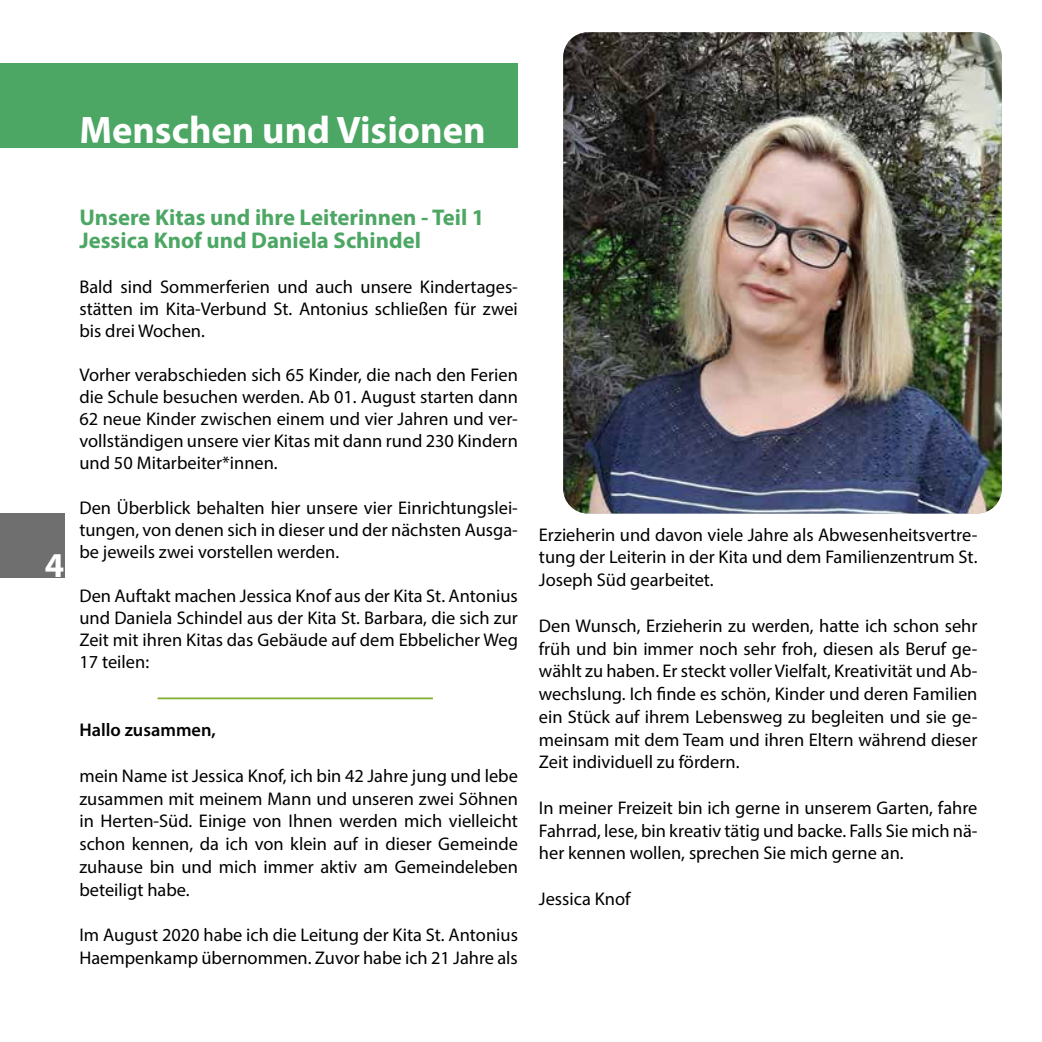
<style>
.page{position:relative;width:1042px;height:1042px;background:#fff}
.page>*{position:absolute;margin:0;border:0;box-sizing:border-box;transform-origin:0 0}
.t1{font:700 38.5px "Myriad Pro";color:#fff}
.t2{font:700 35px "Myriad Pro";color:#fff}
.t3{font:700 22.75px/22.8px "Myriad Pro";color:#4da764}
.t4{font:18.38px/22.8px "Myriad Pro";color:#000;text-align:justify}
.t5{font:600 18.38px "Myriad Pro";color:#000}
</style>
<div class="page">
<div style="left:0;top:63px;width:518px;height:84px;background:#4da764"></div>
<div style="left:0;top:513px;width:64px;height:65px;background:#706f6f"></div>
<img style="left:563px;top:32px;width:439px;height:481px">
<hr style="left:158px;top:697px;width:275px;height:2px;background:#80ac2a">
<h1 class="t1" style="left:79px;top:105px;width:408px">Menschen und Visionen</h1>
<h2 class="t2" style="left:45px;top:542px;width:21px">4</h2>
<p class="t3" style="left:79px;top:206px;width:406px">Unsere Kitas und ihre Leiterinnen - Teil 1<br>Jessica Knof und Daniela Schindel</p>
<p class="t4" style="left:79px;top:275px;width:440px;line-height:22.1px">Bald sind Sommerferien und auch unsere Kindertages&shy;stätten im Kita-Verbund St. Antonius schließen für zwei bis drei Wochen.</p>
<p class="t4" style="left:79px;top:364px;width:440px;line-height:22.1px">Vorher verabschieden sich 65 Kinder, die nach den Ferien die Schule besuchen werden. Ab 01. August starten dann 62 neue Kinder zwischen einem und vier Jahren und ver&shy;vollständigen unsere vier Kitas mit dann rund 230 Kindern und 50 Mitarbeiter*innen.</p>
<p class="t4" style="left:79px;top:496px;width:440px;line-height:22.1px">Den Überblick behalten hier unsere vier Einrichtungslei&shy;tungen, von denen sich in dieser und der nächsten Ausga&shy;be jeweils zwei vorstellen werden.</p>
<p class="t4" style="left:79px;top:584px;width:440px;line-height:22.1px">Den Auftakt machen Jessica Knof aus der Kita St. Antonius und Daniela Schindel aus der Kita St. Barbara, die sich zur Zeit mit ihren Kitas das Gebäude auf dem Ebbelicher Weg 17 teilen:</p>
<p class="t5" style="left:79px;top:718px;width:138px">Hallo zusammen,</p>
<p class="t4" style="left:79px;top:764px;width:440px">mein Name ist Jessica Knof, ich bin 42 Jahre jung und lebe zusammen mit meinem Mann und unseren zwei Söhnen in Herten-Süd. Einige von Ihnen werden mich vielleicht schon kennen, da ich von klein auf in dieser Gemeinde zuhause bin und mich immer aktiv am Gemeindeleben beteiligt habe.</p>
<p class="t4" style="left:79px;top:923px;width:440px">Im August 2020 habe ich die Leitung der Kita St. Antonius<br>Haempenkamp übernommen. Zuvor habe ich 21 Jahre als</p>
<p class="t4" style="left:539px;top:523px;width:440px">Erzieherin und davon viele Jahre als Abwesenheitsvertre&shy;tung der Leiterin in der Kita und dem Familienzentrum St.<br>Joseph Süd gearbeitet.</p>
<p class="t4" style="left:539px;top:614px;width:440px">Den Wunsch, Erzieherin zu werden, hatte ich schon sehr früh und bin immer noch sehr froh, diesen als Beruf ge&shy;wählt zu haben. Er steckt voller Vielfalt, Kreativität und Ab&shy;wechslung. Ich finde es schön, Kinder und deren Familien ein Stück auf ihrem Lebensweg zu begleiten und sie ge&shy;meinsam mit dem Team und ihren Eltern während dieser Zeit individuell zu fördern.</p>
<p class="t4" style="left:539px;top:796px;width:440px">In meiner Freizeit bin ich gerne in unserem Garten, fahre Fahrrad, lese, bin kreativ tätig und backe. Falls Sie mich nä&shy;her kennen wollen, sprechen Sie mich gerne an.</p>
<p class="t4" style="left:539px;top:887px;width:93px">Jessica Knof</p>
</div>
